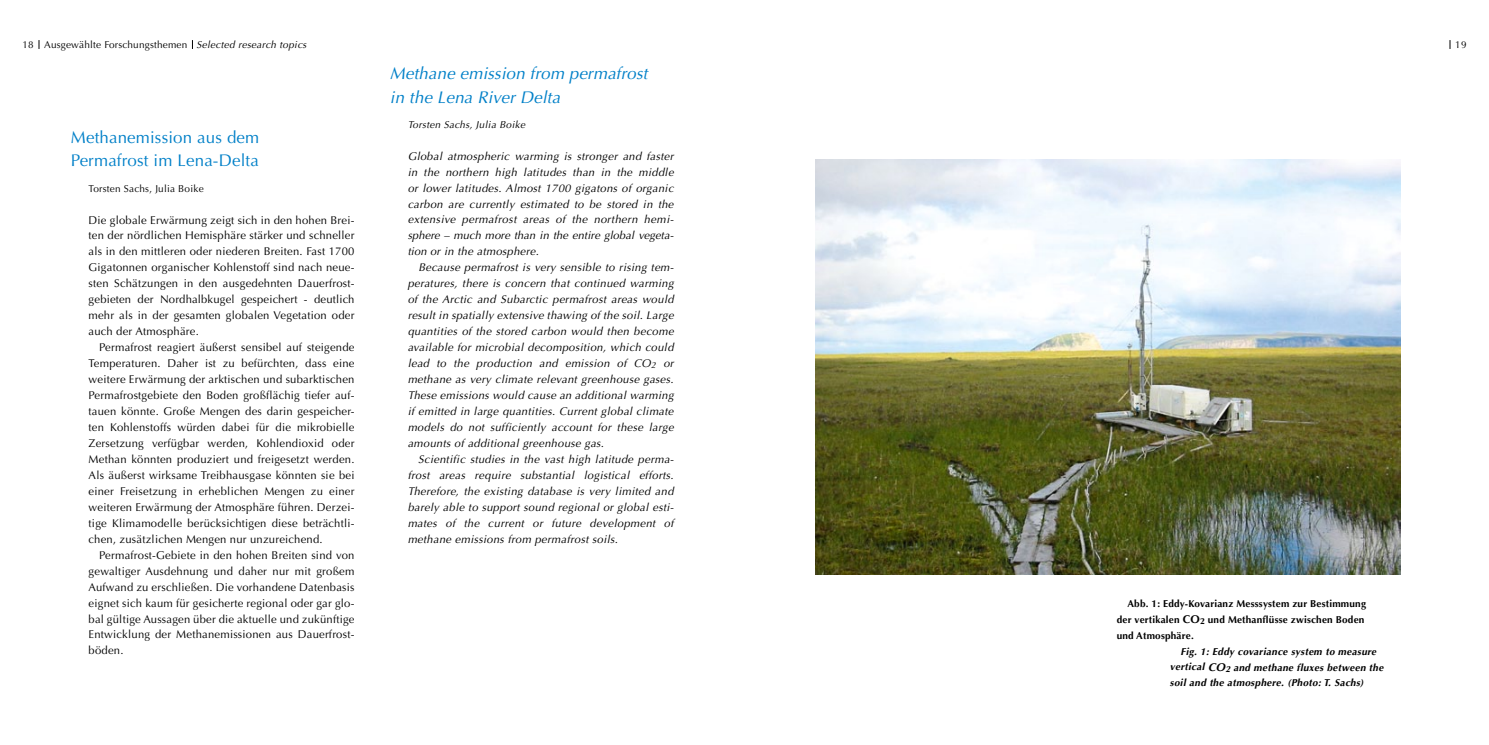
<style>
.page{position:relative;width:1489px;height:745px;background:#fff}
.page>*{position:absolute;margin:0;border:0;box-sizing:border-box;transform-origin:0 0}
.t1{font:italic 16.88px/23.9px "Optima";letter-spacing:.01em;color:#0080c8}
.t2{font:16.88px/23.9px "Optima";letter-spacing:.01em;color:#0080c8}
.t3{font:11.25px "Optima";letter-spacing:.02em;color:#000}
.t4{font:italic 11.12px "Optima";letter-spacing:.03em;color:#000}
.t5{font:italic 11.12px "Optima";letter-spacing:.01em;color:#000}
.t6{font:italic 700 10px "Optima";letter-spacing:.03em;color:#000}
.t7{font:700 10px "Optima";letter-spacing:.02em;color:#000}
.t8{font:10px "Optima";letter-spacing:.02em;color:#000}
.t9{font:italic 10px "Optima";letter-spacing:.035em;color:#000}
.t10{font:9.88px "Optima";color:#000}
.s1{font-size:9.88px}
.s2{font-style:italic}
.s3{font-size:11.25px}
</style>
<div class="page">
<img style="left:815px;top:159px;width:585px;height:415px">
<p class="t8" style="left:22px;top:39px;width:285px"><span class="s1">18</span> Ausgewählte Forschungsthemen <span class="s2">Selected research topics</span></p>
<p class="t10" style="left:1455px;top:39px;width:13px">19</p>
<p class="t2" style="left:71px;top:125px;width:190px">Methanemission aus dem<br>Permafrost im Lena-Delta</p>
<p class="t8" style="left:89px;top:182px;width:116px">Torsten Sachs, Julia Boike</p>
<p class="t3" style="left:89px;top:213px;width:267px">Die globale Erwärmung zeigt sich in den hohen Brei-</p>
<p class="t3" style="left:89px;top:229px;width:267px">ten der nördlichen Hemisphäre stärker und schneller</p>
<p class="t3" style="left:89px;top:245px;width:267px">als in den mittleren oder niederen Breiten. Fast 1700</p>
<p class="t3" style="left:89px;top:261px;width:267px">Gigatonnen organischer Kohlenstoff sind nach neue-</p>
<p class="t3" style="left:89px;top:277px;width:267px">sten Schätzungen in den ausgedehnten Dauerfrost-</p>
<p class="t3" style="left:89px;top:293px;width:267px">gebieten der Nordhalbkugel gespeichert - deutlich</p>
<p class="t3" style="left:89px;top:309px;width:267px">mehr als in der gesamten globalen Vegetation oder</p>
<p class="t3" style="left:89px;top:324px;width:112px">auch der Atmosphäre.</p>
<p class="t3" style="left:99px;top:340px;width:257px">Permafrost reagiert äußerst sensibel auf steigende</p>
<p class="t3" style="left:89px;top:356px;width:267px">Temperaturen. Daher ist zu befürchten, dass eine</p>
<p class="t3" style="left:89px;top:372px;width:267px">weitere Erwärmung der arktischen und subarktischen</p>
<p class="t3" style="left:89px;top:388px;width:267px">Permafrostgebiete den Boden großflächig tiefer auf-</p>
<p class="t3" style="left:89px;top:404px;width:267px">tauen könnte. Große Mengen des darin gespeicher-</p>
<p class="t3" style="left:89px;top:420px;width:267px">ten Kohlenstoffs würden dabei für die mikrobielle</p>
<p class="t3" style="left:89px;top:436px;width:267px">Zersetzung verfügbar werden, Kohlendioxid oder</p>
<p class="t3" style="left:89px;top:452px;width:267px">Methan könnten produziert und freigesetzt werden.</p>
<p class="t3" style="left:89px;top:468px;width:267px">Als äußerst wirksame Treibhausgase könnten sie bei</p>
<p class="t3" style="left:89px;top:484px;width:267px">einer Freisetzung in erheblichen Mengen zu einer</p>
<p class="t3" style="left:89px;top:500px;width:267px">weiteren Erwärmung der Atmosphäre führen. Derzei-</p>
<p class="t3" style="left:89px;top:516px;width:267px">tige Klimamodelle berücksichtigen diese beträchtli-</p>
<p class="t3" style="left:89px;top:532px;width:235px">chen, zusätzlichen Mengen nur unzureichend.</p>
<p class="t3" style="left:99px;top:548px;width:257px">Permafrost-Gebiete in den hohen Breiten sind von</p>
<p class="t3" style="left:89px;top:564px;width:267px">gewaltiger Ausdehnung und daher nur mit großem</p>
<p class="t3" style="left:89px;top:580px;width:267px">Aufwand zu erschließen. Die vorhandene Datenbasis</p>
<p class="t3" style="left:89px;top:595px;width:267px">eignet sich kaum für gesicherte regional oder gar glo-</p>
<p class="t3" style="left:89px;top:611px;width:267px">bal gültige Aussagen über die aktuelle und zukünftige</p>
<p class="t3" style="left:89px;top:627px;width:267px">Entwicklung der Methanemissionen aus Dauerfrost-</p>
<p class="t3" style="left:89px;top:643px;width:36px">böden.</p>
<p class="t1" style="left:390px;top:61px;width:259px">Methane emission from permafrost in the Lena River Delta</p>
<p class="t9" style="left:407px;top:118px;width:119px">Torsten Sachs, Julia Boike</p>
<p class="t4" style="left:407px;top:149px;width:267px">Global atmospheric warming is stronger and faster</p>
<p class="t4" style="left:407px;top:165px;width:267px">in the northern high latitudes than in the middle</p>
<p class="t4" style="left:407px;top:181px;width:267px">or lower latitudes. Almost 1700 gigatons of organic</p>
<p class="t4" style="left:407px;top:197px;width:267px">carbon are currently estimated to be stored in the</p>
<p class="t4" style="left:407px;top:213px;width:267px">extensive permafrost areas of the northern hemi-</p>
<p class="t5" style="left:407px;top:229px;width:267px">sphere – much more than in the entire global vegeta-</p>
<p class="t4" style="left:407px;top:245px;width:133px">tion or in the atmosphere.</p>
<p class="t4" style="left:418px;top:261px;width:257px">Because permafrost is very sensible to rising tem-</p>
<p class="t4" style="left:407px;top:277px;width:267px">peratures, there is concern that continued warming</p>
<p class="t4" style="left:407px;top:293px;width:267px">of the Arctic and Subarctic permafrost areas would</p>
<p class="t4" style="left:407px;top:309px;width:267px">result in spatially extensive thawing of the soil. Large</p>
<p class="t4" style="left:407px;top:325px;width:267px">quantities of the stored carbon would then become</p>
<p class="t4" style="left:407px;top:341px;width:267px">available for microbial decomposition, which could</p>
<p class="t4" style="left:407px;top:356px;width:267px">lead to the production and emission of CO<sub>2</sub> or</p>
<p class="t4" style="left:407px;top:372px;width:267px">methane as very climate relevant greenhouse gases.</p>
<p class="t4" style="left:407px;top:388px;width:267px">These emissions would cause an additional warming</p>
<p class="t4" style="left:407px;top:404px;width:267px">if emitted in large quantities. Current global climate</p>
<p class="t4" style="left:407px;top:420px;width:267px">models do not sufficiently account for these large</p>
<p class="t4" style="left:407px;top:436px;width:198px">amounts of additional greenhouse gas.</p>
<p class="t4" style="left:418px;top:452px;width:257px">Scientific studies in the vast high latitude perma-</p>
<p class="t4" style="left:407px;top:468px;width:267px">frost areas require substantial logistical efforts.</p>
<p class="t4" style="left:407px;top:484px;width:267px">Therefore, the existing database is very limited and</p>
<p class="t4" style="left:407px;top:500px;width:267px">barely able to support sound regional or global esti-</p>
<p class="t4" style="left:407px;top:516px;width:267px">mates of the current or future development of</p>
<p class="t4" style="left:407px;top:532px;width:212px">methane emissions from permafrost soils.</p>
<p class="t7" style="left:1127px;top:597px;width:240px">Abb. 1: Eddy-Kovarianz Messsystem zur Bestimmung</p>
<p class="t7" style="left:1116px;top:613px;width:249px">der vertikalen <span class="s3">CO</span><sub>2</sub> und Methanflüsse zwischen Boden</p>
<p class="t7" style="left:1116px;top:629px;width:79px">und Atmosphäre.</p>
<p class="t6" style="left:1180px;top:645px;width:197px">Fig. 1: Eddy covariance system to measure</p>
<p class="t6" style="left:1169px;top:660px;width:215px">vertical <span class="s3">CO</span><sub>2</sub> and methane fluxes between the</p>
<p class="t6" style="left:1169px;top:676px;width:195px">soil and the atmosphere. (Photo: T. Sachs)</p>
</div>
